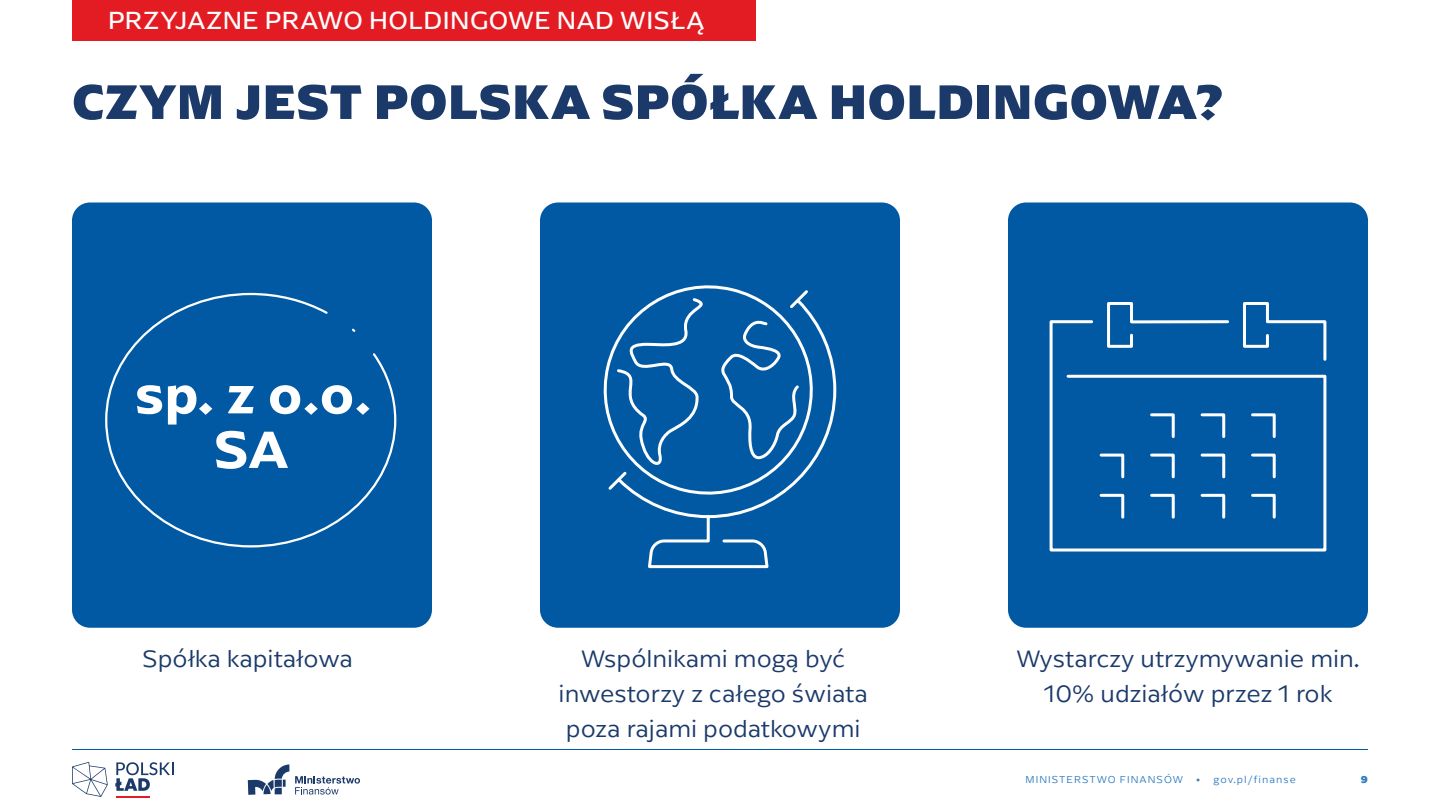
<style>
.page{position:relative;width:1440px;height:810px;background:#fff}
.page>*{position:absolute;margin:0;border:0;box-sizing:border-box;transform-origin:0 0}
.t1{font:600 54.53px/54.5px "Arpona Sans";color:#fff;text-align:center}
.t2{font:800 50.62px "Arpona Sans";letter-spacing:.02em;color:#1b3a6a}
.t3{font:25.88px "Arpona Sans";letter-spacing:.02em;color:#fff}
.t4{font:300 24.75px/35.5px "Arpona Sans";color:#1b3a6a;text-align:center}
.t5{font:300 10.5px "Arpona Sans";letter-spacing:.1em;color:#2f7dc1}
.t6{font:800 10.5px "Arpona Sans";color:#2f7dc1}
</style>
<div class="page">
<div style="left:72px;top:0;width:684px;height:40px;background:#e31c24"></div>
<hr style="left:72px;top:749px;width:1296px;height:1px;background:#0159a4">
<svg style="left:295px;top:776px;width:65px;height:19px"></svg>
<svg style="left:248px;top:764px;width:41px;height:31px"></svg>
<hr style="left:116px;top:796px;width:34px;height:1px;background:#e31c24">
<svg style="left:115px;top:762px;width:58px;height:29px"></svg>
<svg style="left:72px;top:762px;width:36px;height:35px"></svg>
<div style="left:72px;top:202px;width:360px;height:426px;background:#0159a4;border-radius:18px"></div>
<div style="left:540px;top:202px;width:360px;height:426px;background:#0159a4;border-radius:18px"></div>
<div style="left:1008px;top:202px;width:360px;height:426px;background:#0159a4;border-radius:18px"></div>
<svg style="left:603px;top:285px;width:234px;height:284px"></svg>
<svg style="left:105px;top:292px;width:292px;height:256px"></svg>
<svg style="left:1049px;top:302px;width:278px;height:250px"></svg>
<p class="t3" style="left:108px;top:3px;width:598px">PRZYJAZNE PRAWO HOLDINGOWE NAD WISŁĄ</p>
<h2 class="t2" style="left:72px;top:70px;width:1153px">CZYM JEST POLSKA SPÓŁKA HOLDINGOWA?</h2>
<h1 class="t1" style="left:135px;top:366px;width:238px">sp. z o.o.<br>SA</h1>
<p class="t4" style="left:143px;top:640px;width:212px">Spółka kapitałowa</p>
<p class="t4" style="left:1016px;top:640px;width:345px">Wystarczy utrzymywanie min.<br>10% udziałów przez 1 rok</p>
<p class="t4" style="left:559px;top:640px;width:311px">Wspólnikami mogą być inwestorzy z całego świata poza rajami podatkowymi</p>
<p class="t5" style="left:1026px;top:773px;width:272px">MINISTERSTWO FINANSÓW • gov.pl/finanse</p>
<p class="t6" style="left:1361px;top:773px;width:9px">9</p>
</div>
